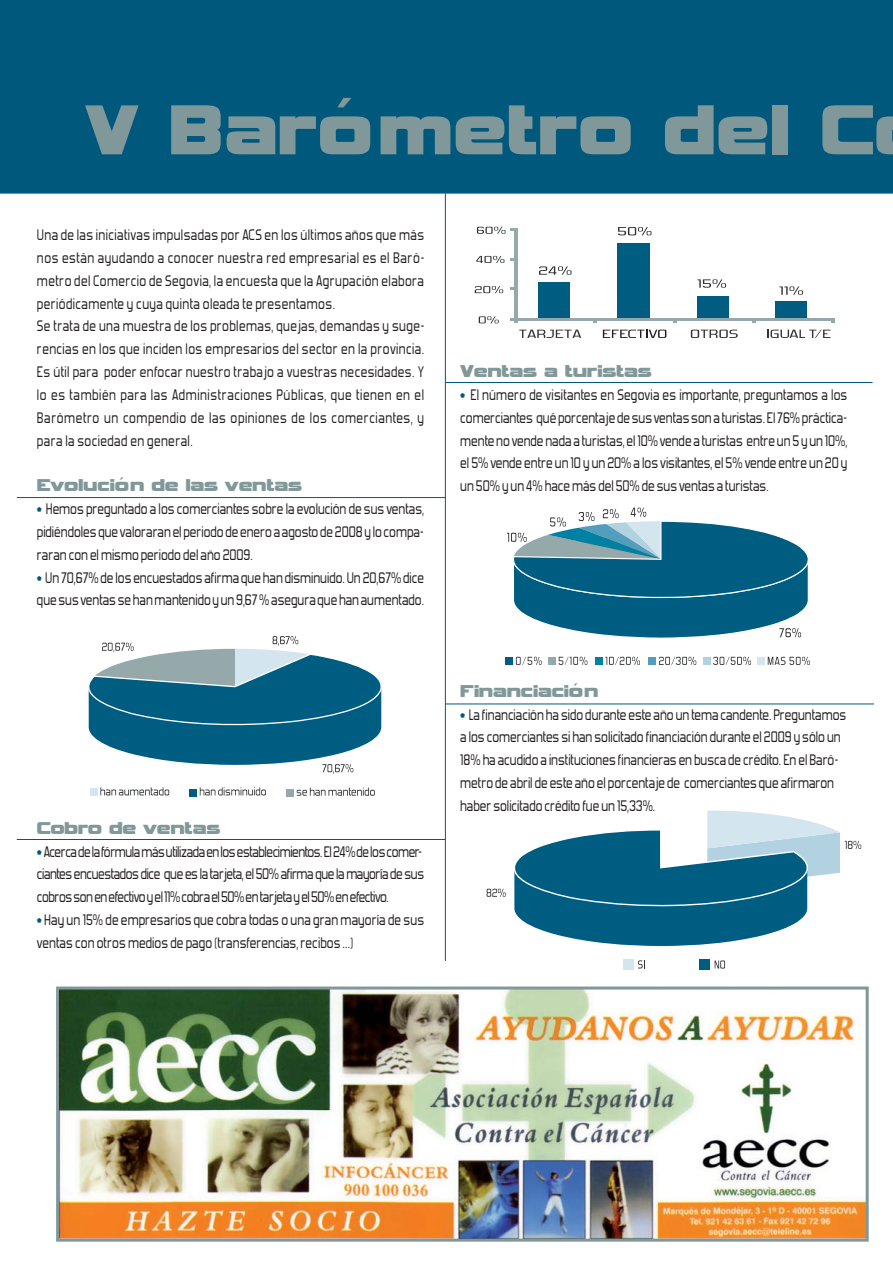
<style>
.page{position:relative;width:893px;height:1263px;background:#fff}
.page>*{position:absolute;margin:0;border:0;box-sizing:border-box;transform-origin:0 0}
.t1{font:99px "Vipnagorgialla";letter-spacing:.015em;color:#80989a;scale:.84 1}
.t2{font:24px "Vipnagorgialla";color:#80989a;scale:.9 1}
.t3{font:18px/22.8px "Forgotten Futurist";letter-spacing:.005em;color:#231f20;text-align:justify;scale:.9 1}
.t4{font:18px/22.8px "Forgotten Futurist";letter-spacing:.025em;color:#231f20;scale:.9 1}
.s1{font-size:12px;color:#00597c}
</style>
<div class="page">
<div style="left:0;top:0;width:892px;height:194px;background:#00597c"></div>
<img style="left:60px;top:991px;width:804px;height:247px">
<div style="left:56px;top:987px;width:812px;height:255px;border:3px solid #80989a"></div>
<hr style="left:0;top:193px;width:892px;height:1px;background:#80989a">
<hr style="left:445px;top:193px;width:1px;height:768px;background:#00597c">
<hr style="left:445px;top:382px;width:427px;height:1px;background:#00597c">
<hr style="left:445px;top:704px;width:428px;height:1px;background:#00597c">
<hr style="left:17px;top:497px;width:428px;height:1px;background:#00597c">
<hr style="left:17px;top:839px;width:428px;height:1px;background:#00597c">
<div style="left:538px;top:282px;width:31px;height:37px;background:#005d82"></div>
<div style="left:617px;top:244px;width:32px;height:75px;background:#005d82"></div>
<div style="left:697px;top:296px;width:31px;height:23px;background:#005d82"></div>
<div style="left:775px;top:302px;width:32px;height:17px;background:#005d82"></div>
<hr style="left:514px;top:228px;width:3px;height:92px;background:#95a9aa">
<hr style="left:514px;top:318px;width:320px;height:2px;background:#95a9aa">
<svg style="left:510px;top:318px;width:7px;height:4px"></svg>
<svg style="left:519px;top:330px;width:62px;height:8px"></svg>
<svg style="left:603px;top:330px;width:63px;height:8px"></svg>
<svg style="left:690px;top:330px;width:47px;height:8px"></svg>
<svg style="left:767px;top:330px;width:63px;height:8px"></svg>
<svg style="left:478px;top:316px;width:20px;height:7px"></svg>
<svg style="left:474px;top:286px;width:29px;height:7px"></svg>
<svg style="left:476px;top:256px;width:28px;height:7px"></svg>
<svg style="left:477px;top:227px;width:37px;height:7px"></svg>
<svg style="left:539px;top:266px;width:32px;height:9px"></svg>
<svg style="left:618px;top:227px;width:33px;height:8px"></svg>
<svg style="left:697px;top:279px;width:29px;height:9px"></svg>
<svg style="left:779px;top:286px;width:24px;height:9px"></svg>
<div style="left:622px;top:959px;width:11px;height:11px;background:#d3e5ef"></div>
<svg style="left:638px;top:960px;width:5px;height:8px"></svg>
<div style="left:699px;top:959px;width:10px;height:11px;background:#005d82"></div>
<svg style="left:714px;top:961px;width:11px;height:8px"></svg>
<svg style="left:486px;top:811px;width:375px;height:135px"></svg>
<svg style="left:507px;top:507px;width:302px;height:132px"></svg>
<div style="left:505px;top:657px;width:8px;height:8px;background:#005d82"></div>
<svg style="left:516px;top:657px;width:25px;height:8px"></svg>
<div style="left:548px;top:657px;width:7px;height:8px;background:#95a9aa"></div>
<svg style="left:558px;top:657px;width:29px;height:8px"></svg>
<div style="left:595px;top:657px;width:7px;height:8px;background:#0081a3"></div>
<svg style="left:605px;top:657px;width:35px;height:8px"></svg>
<div style="left:648px;top:657px;width:8px;height:8px;background:#529ebc"></div>
<svg style="left:659px;top:657px;width:37px;height:8px"></svg>
<div style="left:703px;top:657px;width:7px;height:8px;background:#b2d2e2"></div>
<svg style="left:713px;top:657px;width:38px;height:8px"></svg>
<div style="left:757px;top:657px;width:7px;height:8px;background:#d3e5ef"></div>
<svg style="left:767px;top:657px;width:43px;height:8px"></svg>
<div style="left:90px;top:789px;width:7px;height:7px;background:#d3e5ef"></div>
<svg style="left:100px;top:787px;width:69px;height:8px"></svg>
<div style="left:190px;top:789px;width:7px;height:7px;background:#005d82"></div>
<svg style="left:200px;top:787px;width:66px;height:8px"></svg>
<div style="left:287px;top:789px;width:7px;height:7px;background:#95a9aa"></div>
<svg style="left:297px;top:788px;width:78px;height:8px"></svg>
<svg style="left:88px;top:636px;width:294px;height:138px"></svg>
<h1 class="t1" style="left:85px;top:62px;width:939px">V Barómetro del C</h1>
<p class="t4" style="left:37px;top:223px;width:432px">Una de las iniciativas impulsadas por ACS en los últimos años que más nos están ayudando a conocer nuestra red empresarial es el Baró&shy;metro del Comercio de Segovia, la encuesta que la Agrupación elabora periódicamente y cuya quinta oleada te presentamos.<br>Se trata de una muestra de los problemas, quejas, demandas y suge&shy;rencias en los que inciden los empresarios del sector en la provincia.<br>Es útil para poder enfocar nuestro trabajo a vuestras necesidades. Y lo es también para las Administraciones Públicas, que tienen en el Barómetro un compendio de las opiniones de los comerciantes, y para la sociedad en general.</p>
<h2 class="t2" style="left:37px;top:469px;width:296px">Evolución de las ventas</h2>
<p class="t3" style="left:37px;top:496px;width:431px"><span class="s1">•</span> Hemos preguntado a los comerciantes sobre la evolución de sus ventas, pidiéndoles que valoraran el periodo de enero a agosto de 2008 y lo compa&shy;raran con el mismo periodo del año 2009.</p>
<p class="t3" style="left:37px;top:565px;width:431px"><span class="s1">•</span> Un 70,67% de los encuestados afirma que han disminuido. Un 20,67% dice que sus ventas se han mantenido y un 9,67 % asegura que han aumentado.</p>
<h2 class="t2" style="left:37px;top:811px;width:205px">Cobro de ventas</h2>
<p class="t3" style="left:37px;top:839px;width:431px"><span class="s1">•</span> Acerca de la fórmula más utilizada en los establecimientos. El 24% de los comer&shy;ciantes encuestados dice que es la tarjeta, el 50% afirma que la mayoría de sus cobros son en efectivo y el 11% cobra el 50% en tarjeta y el 50% en efectivo.</p>
<p class="t3" style="left:37px;top:907px;width:431px"><span class="s1">•</span> Hay un 15% de empresarios que cobra todas o una gran mayoría de sus ventas con otros medios de pago (transferencias, recibos ...)</p>
<h2 class="t2" style="left:460px;top:355px;width:214px">Ventas a turistas</h2>
<p class="t3" style="left:460px;top:382px;width:431px"><span class="s1">•</span> El número de visitantes en Segovia es importante, preguntamos a los comerciantes qué porcentaje de sus ventas son a turistas. El 76% práctica&shy;mente no vende nada a turistas, el 10% vende a turistas entre un 5 y un 10%, el 5% vende entre un 10 y un 20% a los visitantes, el 5% vende entre un 20 y un 50% y un 4% hace más del 50% de sus ventas a turistas.</p>
<h2 class="t2" style="left:460px;top:674px;width:155px">Financiación</h2>
<p class="t3" style="left:460px;top:702px;width:430px;text-align:left"><span class="s1">•</span> La financiación ha sido durante este año un tema candente. Preguntamos a los comerciantes si han solicitado financiación durante el 2009 y sólo un 18% ha acudido a instituciones financieras en busca de crédito. En el Baró&shy;metro de abril de este año el porcentaje de comerciantes que afirmaron haber solicitado crédito fue un 15,33%.</p>
</div>
